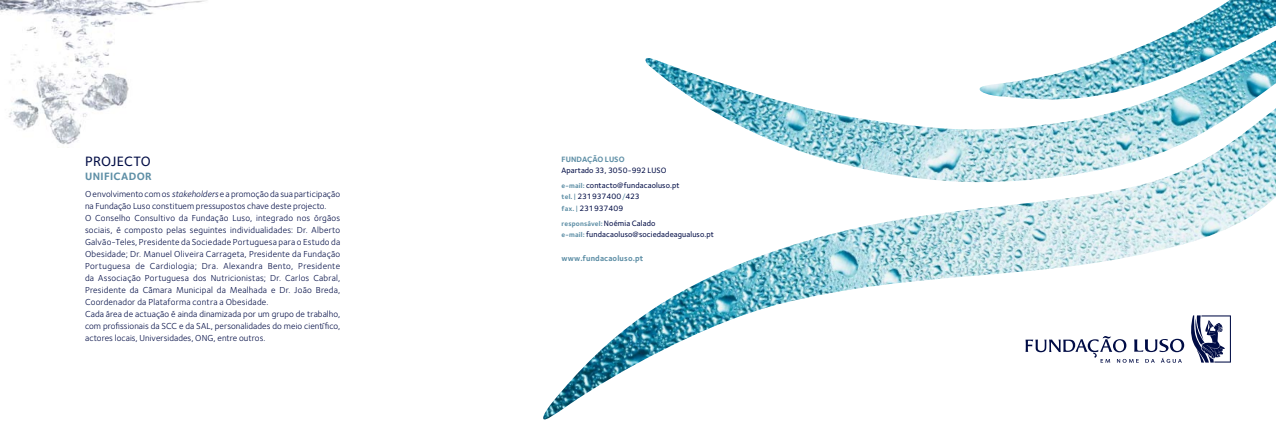
<style>
.page{position:relative;width:1276px;height:426px;background:#fff}
.page>*{position:absolute;margin:0;border:0;box-sizing:border-box;transform-origin:0 0}
.t1{font:500 14px "Foundry Sterling";letter-spacing:.01em;color:#000c45}
.t2{font:700 11px "Foundry Sterling";letter-spacing:.035em;color:#5e8fa6}
.t3{font:9px/12px "Foundry Sterling";letter-spacing:.02em;color:#000c45}
.t4{font:500 8px/15px "Foundry Sterling";letter-spacing:.015em;color:#000c45}
.t5{font:500 8px/11px "Foundry Sterling";letter-spacing:-.01em;color:#000c45}
.t6{font:700 8px "Foundry Sterling";letter-spacing:.015em;color:#5e8fa6}
.t7{font:700 7px "Foundry Sterling";letter-spacing:.015em;color:#5e8fa6}
.s1{font-family:"Foundry Sterling Book Italic OSF"}
.s2{font-weight:700;font-size:7px;color:#5e8fa6}
.s3{color:#5e8fa6}
.s4{font-weight:500;font-size:8px;color:#000c45}
</style>
<div class="page">
<img style="left:543px;top:0;width:733px;height:420px">
<img style="left:0;top:0;width:207px;height:145px">
<h1 class="t1" style="left:85px;top:152px;width:67px">projecto</h1>
<p class="t2" style="left:85px;top:169px;width:68px">unificador</p>
<p class="t3" style="left:85px;top:187px;width:257px">O envolvimento com os <span class="s1">stakeholders</span> e a promoção da sua participação na Fundação Luso constituem pressupostos chave deste projecto.<br>O Conselho Consultivo da Fundação Luso, integrado nos órgãos sociais, é composto pelas seguintes individualidades: Dr. Alberto Galvão-Teles, Presidente da Sociedade Portuguesa para o Estudo da Obesidade; Dr. Manuel Oliveira Carrageta, Presidente da Fundação Portuguesa de Cardiologia; Dra. Alexandra Bento, Presidente da Associação Portuguesa dos Nutricionistas; Dr. Carlos Cabral, Presidente da Câmara Municipal da Mealhada e Dr. João Breda, Coordenador da Plataforma contra a Obesidade.<br>Cada área de actuação é ainda dinamizada por um grupo de trabalho, com profissionais da SCC e da SAL, personalidades do meio científico, actores locais, Universidades, ONG, entre outros.</p>
<p class="t6" style="left:561px;top:154px;width:6px">FUNDA</p>
<p class="t6" style="left:587px;top:154px;width:38px">ÇÃO LUSO</p>
<p class="t4" style="left:561px;top:163px;width:119px">Apartado 33, 3050-992 LUSO <span class="s2">e-mail:</span> contacto@fundacaoluso.pt</p>
<p class="t5" style="left:561px;top:191px;width:80px"><span class="s2">tel.</span><span class="s3">|</span> 231937400<span class="s3">/</span>423 <span class="s2">fax.</span> <span class="s3">|</span> 231937409</p>
<p class="t7" style="left:561px;top:218px;width:95px">responsável:<span class="s4">Noémia Calado</span></p>
<p class="t4" style="left:561px;top:226px;width:154px"><span class="s2">e-mail:</span> fundacaoluso@sociedadeagualuso.pt</p>
<p class="t6" style="left:561px;top:252px;width:83px">www.fundacaoluso.pt</p>
</div>
